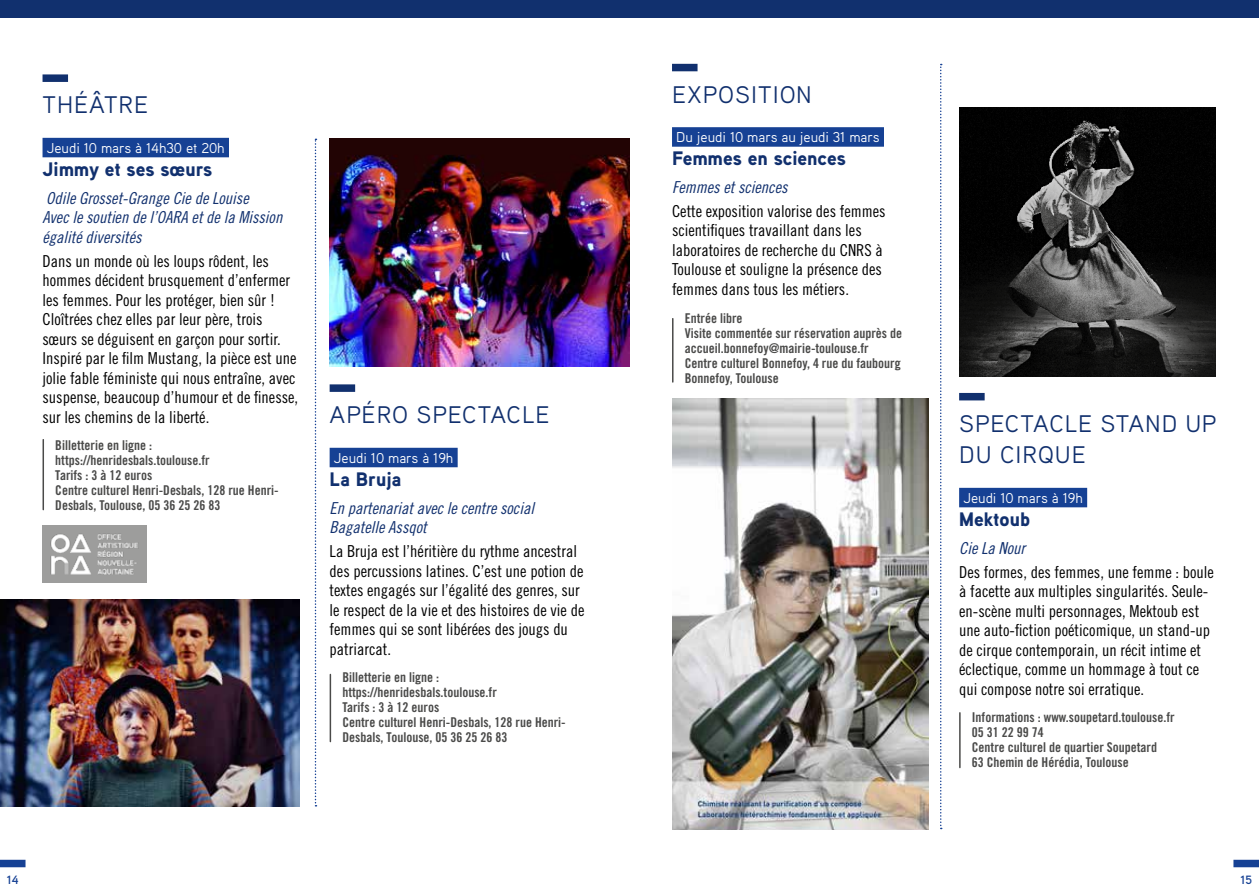
<style>
.page{position:relative;width:1259px;height:893px;background:#fff}
.page>*{position:absolute;margin:0;border:0;box-sizing:border-box;transform-origin:0 0}
.genre{font:24px/31.5px "Aaux Pro";letter-spacing:.04em;color:#11306e}
.titre{font:900 19.5px "Aaux Pro";color:#11306e}
.texte_C11{font:16.5px/19.5px "Trade Gothic Cond Eighteen";color:#000}
.PAR{font:16.5px/19.5px "Trade Gothic Cond Eighteen Obl";color:#11306e}
.Date{font:14.25px "Aaux Pro";color:#fff}
.infos{font:13.5px/15px "Trade Gothic Bold Cond Twenty";color:#4a4a49}
.t1{font:700 12px "Aaux Pro";color:#164194}
</style>
<div class="page">
<div style="left:0;top:0;width:1259px;height:18px;background:#11306e"></div>
<svg style="left:940px;top:64px;width:1px;height:765px"></svg>
<svg style="left:315px;top:139px;width:1px;height:667px"></svg>
<img style="left:960px;top:107px;width:256px;height:270px">
<hr style="left:959px;top:713px;width:1px;height:54px;background:#4a4a49">
<div style="left:959px;top:488px;width:128px;height:19px;background:#164194"></div>
<div style="left:959px;top:393px;width:25px;height:7px;background:#11306e"></div>
<img style="left:330px;top:139px;width:299px;height:228px">
<hr style="left:330px;top:674px;width:1px;height:68px;background:#4a4a49">
<div style="left:330px;top:448px;width:128px;height:19px;background:#164194"></div>
<div style="left:330px;top:384px;width:25px;height:8px;background:#11306e"></div>
<img style="left:0;top:600px;width:300px;height:206px">
<div style="left:43px;top:138px;width:186px;height:19px;background:#164194"></div>
<div style="left:43px;top:74px;width:25px;height:8px;background:#11306e"></div>
<hr style="left:43px;top:440px;width:1px;height:70px;background:#4a4a49">
<img style="left:43px;top:525px;width:104px;height:58px">
<img style="left:672px;top:399px;width:256px;height:430px">
<hr style="left:672px;top:319px;width:1px;height:63px;background:#4a4a49">
<div style="left:672px;top:127px;width:212px;height:20px;background:#164194"></div>
<div style="left:672px;top:64px;width:25px;height:7px;background:#11306e"></div>
<div style="left:1233px;top:860px;width:26px;height:7px;background:#164194"></div>
<div style="left:0;top:860px;width:26px;height:7px;background:#164194"></div>
<p class="genre" style="left:43px;top:89px;width:107px">THÉÂTRE</p>
<p class="Date" style="left:47px;top:139px;width:179px">Jeudi 10 mars à 14h30 et 20h</p>
<p class="titre" style="left:43px;top:156px;width:171px">Jimmy et ses sœurs</p>
<p class="PAR" style="left:43px;top:188px;width:241px">Odile Grosset-Grange Cie de Louise<br>Avec le soutien de l’OARA et de la Mission égalité diversités</p>
<p class="texte_C11" style="left:43px;top:251px;width:257px">Dans un monde où les loups rôdent, les hommes décident brusquement d’enfermer les femmes. Pour les protéger, bien sûr !<br>Cloîtrées chez elles par leur père, trois sœurs se déguisent en garçon pour sortir.<br>Inspiré par le film Mustang, la pièce est une jolie fable féministe qui nous entraîne, avec suspense, beaucoup d’humour et de finesse, sur les chemins de la liberté.</p>
<p class="infos" style="left:55px;top:438px;width:225px">Billetterie en ligne : https://henridesbals.toulouse.fr<br>Tarifs : 3 à 12 euros<br>Centre culturel Henri-Desbals, 128 rue Henri-<br>Desbals, Toulouse, 05 36 25 26 83</p>
<p class="genre" style="left:330px;top:399px;width:221px">APÉRO SPECTACLE</p>
<p class="Date" style="left:334px;top:449px;width:121px">Jeudi 10 mars à 19h</p>
<p class="titre" style="left:330px;top:466px;width:73px">La Bruja</p>
<p class="PAR" style="left:330px;top:498px;width:206px">En partenariat avec le centre social<br>Bagatelle Assqot</p>
<p class="texte_C11" style="left:330px;top:541px;width:256px">La Bruja est l’héritière du rythme ancestral des percussions latines. C’est une potion de textes engagés sur l’égalité des genres, sur le respect de la vie et des histoires de vie de femmes qui se sont libérées des jougs du patriarcat.</p>
<p class="infos" style="left:342px;top:670px;width:225px">Billetterie en ligne : https://henridesbals.toulouse.fr<br>Tarifs : 3 à 12 euros<br>Centre culturel Henri-Desbals, 128 rue Henri-<br>Desbals, Toulouse, 05 36 25 26 83</p>
<p class="genre" style="left:672px;top:78px;width:141px">EXPOSITION</p>
<p class="Date" style="left:676px;top:128px;width:205px">Du jeudi 10 mars au jeudi 31 mars</p>
<p class="titre" style="left:672px;top:146px;width:175px">Femmes en sciences</p>
<p class="PAR" style="left:672px;top:177px;width:117px">Femmes et sciences</p>
<p class="texte_C11" style="left:672px;top:201px;width:215px">Cette exposition valorise des femmes scientifiques travaillant dans les laboratoires de recherche du CNRS à Toulouse et souligne la présence des femmes dans tous les métiers.</p>
<p class="infos" style="left:685px;top:310px;width:219px">Entrée libre<br>Visite commentée sur réservation auprès de accueil.bonnefoy@mairie-toulouse.fr<br>Centre culturel Bonnefoy, 4 rue du faubourg<br>Bonnefoy, Toulouse</p>
<p class="genre" style="left:959px;top:407px;width:259px">SPECTACLE STAND UP<br>DU CIRQUE</p>
<p class="Date" style="left:963px;top:489px;width:121px">Jeudi 10 mars à 19h</p>
<p class="titre" style="left:959px;top:506px;width:72px">Mektoub</p>
<p class="PAR" style="left:959px;top:538px;width:67px">Cie La Nour</p>
<p class="texte_C11" style="left:959px;top:562px;width:256px">Des formes, des femmes, une femme : boule à facette aux multiples singularités. Seule&shy;en-scène multi personnages, Mektoub est une auto-fiction poéticomique, un stand-up de cirque contemporain, un récit intime et éclectique, comme un hommage à tout ce qui compose notre soi erratique.</p>
<p class="infos" style="left:972px;top:710px;width:204px">Informations : www.soupetard.toulouse.fr<br>05 31 22 99 74<br>Centre culturel de quartier Soupetard<br>63 Chemin de Hérédia, Toulouse</p>
<p class="t1" style="left:7px;top:873px;width:13px">14</p>
<p class="t1" style="left:1240px;top:873px;width:13px">15</p>
</div>
